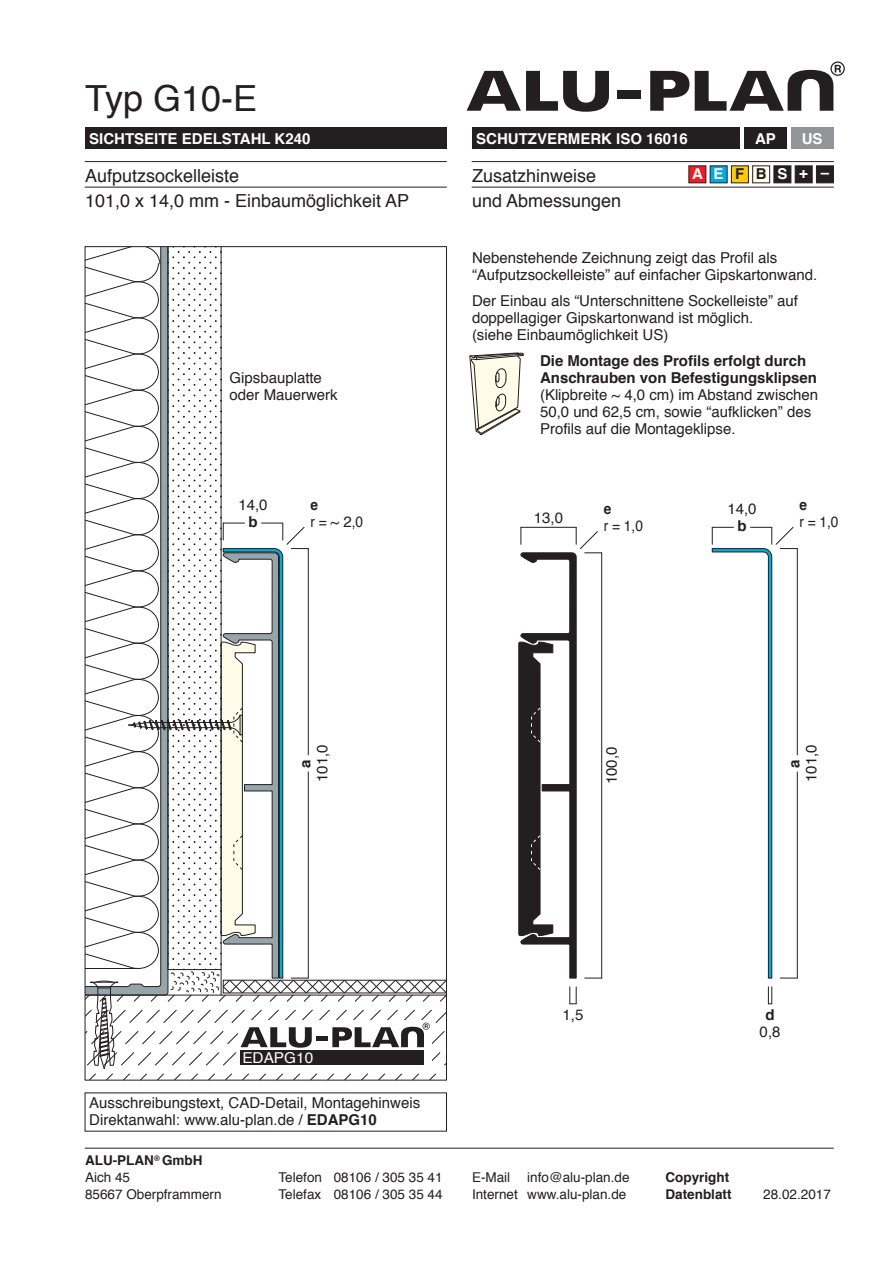
<style>
.page{position:relative;width:893px;height:1263px;background:#fff}
.page>*{position:absolute;margin:0;border:0;box-sizing:border-box;transform-origin:0 0}
.t1{font:36px "Helvetica";color:#231f20}
.t2{font:18px/25.5px "Helvetica";color:#231f20}
.t3{font:15px/17px "Helvetica";color:#231f20}
.t4{font:700 15px/17px "Helvetica";color:#231f20}
.t5{font:700 15px "Helvetica";color:#fff}
.t6{font:15px "Helvetica";color:#231f20;scale:.91 1}
.t7{font:15px "Helvetica";color:#fff}
.t8{font:700 15px "Helvetica";color:#231f20;scale:.91 1}
.t9{font:13.5px/17px "Helvetica";color:#231f20}
.t10{font:700 13.5px/17px "Helvetica";color:#231f20}
.s1{color:#231f20}
.s2{font-weight:700}
</style>
<div class="page">
<svg style="left:87px;top:248px;width:358px;height:830px"></svg>
<svg style="left:469px;top:352px;width:55px;height:84px"></svg>
<svg style="left:768px;top:987px;width:4px;height:17px"></svg>
<svg style="left:569px;top:987px;width:8px;height:17px"></svg>
<svg style="left:518px;top:527px;width:84px;height:452px"></svg>
<hr style="left:601px;top:553px;width:1px;height:425px;background:#231f20">
<hr style="left:797px;top:549px;width:1px;height:206px;background:#231f20">
<hr style="left:797px;top:772px;width:1px;height:206px;background:#231f20">
<svg style="left:711px;top:526px;width:86px;height:453px"></svg>
<hr style="left:85px;top:1148px;width:748px;height:1px;background:#231f20">
<hr style="left:85px;top:161px;width:361px;height:1px;background:#231f20">
<hr style="left:85px;top:187px;width:361px;height:1px;background:#231f20">
<hr style="left:472px;top:161px;width:361px;height:1px;background:#231f20">
<hr style="left:472px;top:187px;width:361px;height:1px;background:#231f20">
<div style="left:791px;top:128px;width:42px;height:21px;background:#939598"></div>
<div style="left:744px;top:128px;width:43px;height:21px;background:#231f20"></div>
<div style="left:472px;top:128px;width:268px;height:21px;background:#231f20"></div>
<div style="left:85px;top:128px;width:361px;height:21px;background:#231f20"></div>
<div style="left:795px;top:166px;width:17px;height:17px;background:#231f20;border:1px solid #231f20"></div>
<div style="left:816px;top:166px;width:18px;height:17px;background:#231f20"></div>
<div style="left:774px;top:166px;width:17px;height:17px;background:#231f20"></div>
<div style="left:752px;top:166px;width:18px;height:17px;background:#fffde9;border:1px solid #231f20"></div>
<div style="left:731px;top:166px;width:18px;height:17px;background:#feca0a;border:1px solid #231f20"></div>
<div style="left:710px;top:166px;width:17px;height:17px;background:#00acdd"></div>
<div style="left:689px;top:166px;width:17px;height:17px;background:#ee1d23"></div>
<svg style="left:650px;top:71px;width:39px;height:40px"></svg>
<svg style="left:695px;top:61px;width:150px;height:50px"></svg>
<div style="left:617px;top:90px;width:24px;height:9px;background:#231f20"></div>
<svg style="left:467px;top:71px;width:142px;height:41px"></svg>
<h1 class="t1" style="left:85px;top:71px;width:174px">Typ G10-E</h1>
<p class="t5" style="left:89px;top:126px;width:223px">SICHTSEITE EDELSTAHL K240</p>
<p class="t5" style="left:476px;top:126px;width:213px">SCHUTZVERMERK ISO 16016</p>
<p class="t5" style="left:755px;top:126px;width:22px">AP</p>
<p class="t5" style="left:802px;top:126px;width:22px">US</p>
<p class="t5" style="left:692px;top:162px;width:138px">AE<span class="s1">FB</span>S+–</p>
<p class="t2" style="left:85px;top:163px;width:326px">Aufputzsockelleiste<br>101,0 x 14,0 mm - Einbaumöglichkeit AP</p>
<p class="t2" style="left:472px;top:163px;width:151px">Zusatzhinweise und Abmessungen</p>
<p class="t3" style="left:230px;top:369px;width:110px">Gipsbauplatte oder Mauerwerk</p>
<p class="t3" style="left:472px;top:250px;width:347px">Nebenstehende Zeichnung zeigt das Profil als “Aufputzsockelleiste” auf einfacher Gipskartonwand.</p>
<p class="t3" style="left:472px;top:293px;width:328px">Der Einbau als “Unterschnittene Sockelleiste” auf doppellagiger Gipskartonwand ist möglich.<br>(siehe Einbaumöglichkeit US)</p>
<p class="t4" style="left:540px;top:352px;width:279px">Die Montage des Profils erfolgt durch<br>Anschrauben von Befestigungsklipsen</p>
<p class="t3" style="left:540px;top:387px;width:280px">(Klipbreite ~ 4,0 cm) im Abstand zwischen<br>50,0 und 62,5 cm, sowie “aufklicken” des<br>Profils auf die Montageklipse.</p>
<p class="t3" style="left:238px;top:496px;width:31px">14,0</p>
<p class="t4" style="left:248px;top:513px;width:11px">b</p>
<p class="t8" style="left:310px;top:493px;width:10px">e</p>
<p class="t6" style="left:310px;top:510px;width:60px">r = ~ 2,0</p>
<p class="t3" style="left:534px;top:509px;width:31px">13,0</p>
<p class="t8" style="left:604px;top:497px;width:10px">e</p>
<p class="t6" style="left:604px;top:514px;width:45px">r = 1,0</p>
<p class="t3" style="left:727px;top:501px;width:31px">14,0</p>
<p class="t4" style="left:737px;top:517px;width:11px">b</p>
<p class="t8" style="left:799px;top:493px;width:10px">e</p>
<p class="t6" style="left:799px;top:510px;width:45px">r = 1,0</p>
<p class="t3" style="left:314px;top:782px;width:39px;rotate:-90deg">101,0</p>
<p class="t4" style="left:297px;top:767px;width:10px;rotate:-90deg">a</p>
<p class="t3" style="left:603px;top:784px;width:39px;rotate:-90deg">100,0</p>
<p class="t3" style="left:803px;top:782px;width:39px;rotate:-90deg">101,0</p>
<p class="t4" style="left:786px;top:767px;width:10px;rotate:-90deg">a</p>
<p class="t7" style="left:242px;top:1046px;width:72px">EDAPG10</p>
<p class="t3" style="left:89px;top:1095px;width:332px">Ausschreibungstext, CAD-Detail, Montagehinweis<br>Direktanwahl: www.alu-plan.de / <span class="s2">EDAPG10</span></p>
<p class="t3" style="left:563px;top:1007px;width:22px">1,5</p>
<p class="t4" style="left:765px;top:1007px;width:11px">d</p>
<p class="t3" style="left:760px;top:1024px;width:22px">0,8</p>
<p class="t9" style="left:85px;top:1152px;width:138px"><span class="s2">ALU-PLAN</span><sup>®</sup> <span class="s2">GmbH<br></span>Aich 45<br>85667 Oberpframmern</p>
<p class="t9" style="left:472px;top:1169px;width:159px;text-align:right">info@alu-plan.de<br>Internet www.alu-plan.de</p>
<p class="t10" style="left:665px;top:1169px;width:68px">Copyright<br>Datenblatt</p>
<p class="t9" style="left:279px;top:1169px;width:166px">Telefon 08106 / 305 35 41<br>Telefax 08106 / 305 35 44</p>
<p class="t9" style="left:472px;top:1169px;width:40px">E-Mail</p>
<p class="t9" style="left:763px;top:1186px;width:69px">28.02.2017</p>
</div>
